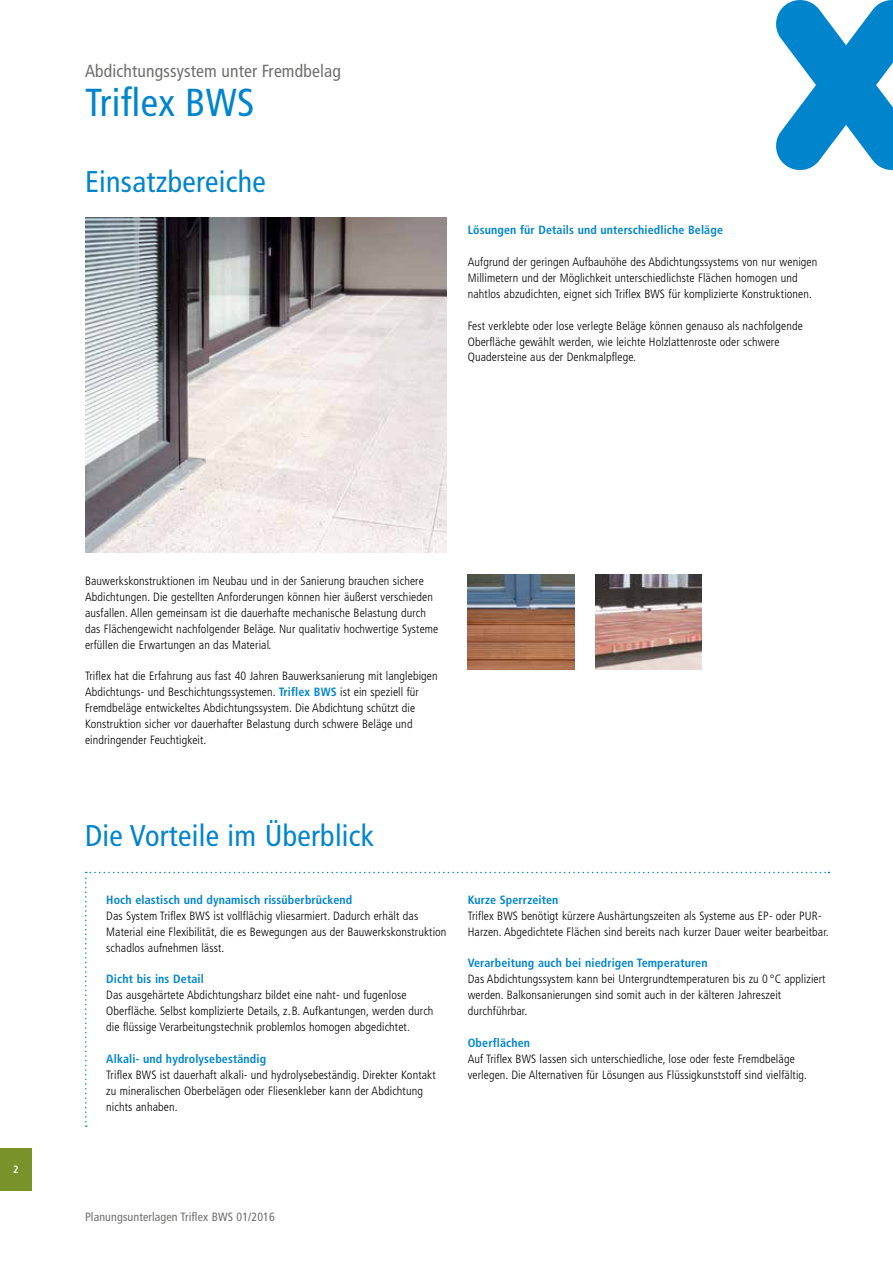
<style>
.page{position:relative;width:893px;height:1263px;background:#fff}
.page>*{position:absolute;margin:0;border:0;box-sizing:border-box;transform-origin:0 0}
.t1{font:condensed 39px "Frutiger LT Pro";letter-spacing:.01em;color:#0085cd}
.t2{font:condensed 30px "Frutiger LT Pro";letter-spacing:.01em;color:#0085cd}
.t3{font:condensed 17.55px "Frutiger LT Pro";letter-spacing:.01em;color:#6f6f6e}
.t4{font:300 condensed 12px/15.9px "Frutiger LT Pro";letter-spacing:.01em;color:#000}
.t5{font:700 condensed 12px "Frutiger LT Pro";letter-spacing:.01em;color:#0085cd}
.t6{font:condensed 12px "Frutiger LT Pro";letter-spacing:.01em;color:#6f6f6e}
.t7{font:700 condensed 10.5px "Frutiger LT Pro";color:#fff}
.s1{font-weight:700;color:#0085cd}
</style>
<div class="page">
<div style="left:0;top:1148px;width:32px;height:43px;background:#799229"></div>
<svg style="left:776px;top:0;width:117px;height:170px"></svg>
<svg style="left:85px;top:872px;width:744px;height:255px"></svg>
<img style="left:595px;top:574px;width:107px;height:96px">
<img style="left:468px;top:574px;width:106px;height:96px">
<img style="left:85px;top:218px;width:361px;height:335px">
<h3 class="t3" style="left:85px;top:61px;width:257px">Abdichtungssystem unter Fremdbelag</h3>
<h1 class="t1" style="left:85px;top:80px;width:171px">Triflex BWS</h1>
<h2 class="t2" style="left:85px;top:165px;width:182px">Einsatzbereiche</h2>
<p class="t5" style="left:468px;top:223px;width:257px">Lösungen für Details und unterschiedliche Beläge</p>
<p class="t4" style="left:468px;top:254px;width:351px">Aufgrund der geringen Aufbauhöhe des Abdichtungssystems von nur wenigen<br>Millimetern und der Möglichkeit unterschiedlichste Flächen homogen und nahtlos abzudichten, eignet sich Triflex BWS für komplizierte Konstruktionen.</p>
<p class="t4" style="left:468px;top:318px;width:337px">Fest verklebte oder lose verlegte Beläge können genauso als nachfolgende<br>Oberfläche gewählt werden, wie leichte Holzlattenroste oder schwere<br>Quadersteine aus der Denkmalpflege.</p>
<p class="t7" style="left:13px;top:1163px;width:7px">2</p>
<p class="t4" style="left:85px;top:573px;width:355px">Bauwerkskonstruktionen im Neubau und in der Sanierung brauchen sichere Abdichtungen. Die gestellten Anforderungen können hier äußerst verschieden ausfallen. Allen gemeinsam ist die dauerhafte mechanische Belastung durch das Flächengewicht nachfolgender Beläge. Nur qualitativ hochwertige Systeme erfüllen die Erwartungen an das Material.</p>
<p class="t4" style="left:85px;top:668px;width:354px">Triflex hat die Erfahrung aus fast 40 Jahren Bauwerksanierung mit langlebigen Abdichtungs- und Beschichtungssystemen. <span class="s1">Triflex BWS</span> ist ein speziell für Fremdbeläge entwickeltes Abdichtungssystem. Die Abdichtung schützt die Konstruktion sicher vor dauerhafter Belastung durch schwere Beläge und eindringender Feuchtigkeit.</p>
<h2 class="t2" style="left:85px;top:818px;width:291px">Die Vorteile im Überblick</h2>
<p class="t5" style="left:106px;top:892px;width:248px">Hoch elastisch und dynamisch rissüberbrückend</p>
<p class="t4" style="left:106px;top:908px;width:342px">Das System Triflex BWS ist vollflächig vliesarmiert. Dadurch erhält das<br>Material eine Flexibilität, die es Bewegungen aus der Bauwerkskonstruktion schadlos aufnehmen lässt.</p>
<p class="t5" style="left:106px;top:972px;width:99px">Dicht bis ins Detail</p>
<p class="t4" style="left:106px;top:987px;width:329px">Das ausgehärtete Abdichtungsharz bildet eine naht- und fugenlose<br>Oberfläche. Selbst komplizierte Details, z.B. Aufkantungen, werden durch die flüssige Verarbeitungstechnik problemlos homogen abgedichtet.</p>
<p class="t5" style="left:106px;top:1052px;width:161px">Alkali- und hydrolysebeständig</p>
<p class="t4" style="left:106px;top:1067px;width:331px">Triflex BWS ist dauerhaft alkali- und hydrolysebeständig. Direkter Kontakt zu mineralischen Oberbelägen oder Fliesenkleber kann der Abdichtung nichts anhaben.</p>
<p class="t5" style="left:468px;top:892px;width:92px">Kurze Sperrzeiten</p>
<p class="t4" style="left:468px;top:908px;width:362px">Triflex BWS benötigt kürzere Aushärtungszeiten als Systeme aus EP- oder PUR-<br>Harzen. Abgedichtete Flächen sind bereits nach kurzer Dauer weiter bearbeitbar.</p>
<p class="t5" style="left:468px;top:956px;width:241px">Verarbeitung auch bei niedrigen Temperaturen</p>
<p class="t4" style="left:468px;top:971px;width:359px">Das Abdichtungssystem kann bei Untergrundtemperaturen bis zu 0 °C appliziert werden. Balkonsanierungen sind somit auch in der kälteren Jahreszeit durchführbar.</p>
<p class="t5" style="left:468px;top:1036px;width:64px">Oberflächen</p>
<p class="t4" style="left:468px;top:1051px;width:341px">Auf Triflex BWS lassen sich unterschiedliche, lose oder feste Fremdbeläge verlegen. Die Alternativen für Lösungen aus Flüssigkunststoff sind vielfältig.</p>
<p class="t6" style="left:85px;top:1210px;width:191px">Planungsunterlagen Triflex BWS 01/2016</p>
</div>
